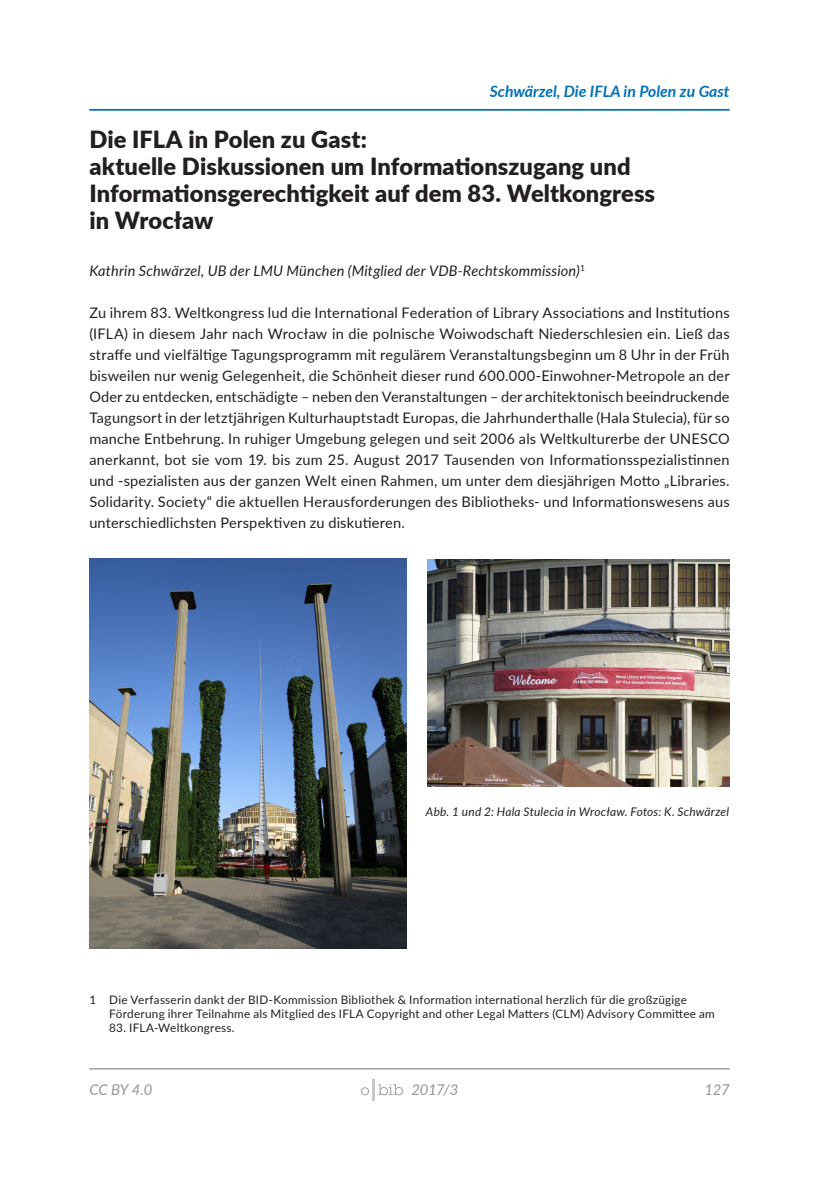
<style>
.page{position:relative;width:819px;height:1191px;background:#fff}
.page>*{position:absolute;margin:0;border:0;box-sizing:border-box;transform-origin:0 0}
.acrticle_H1{font:900 23.62px/27.1px "Lato";letter-spacing:.005em;color:#231f20}
.t1{font:italic 700 15.75px "Lato";color:#0071b9}
.t2{font:14.88px "Lato Italic 2";letter-spacing:-.015em;color:#939598}
.paragraph{font:14.53px/21px "Lato";letter-spacing:.01em;color:#231f20;text-align:justify}
.author_name{font:14.53px "Lato Italic 2";letter-spacing:.01em;color:#231f20}
.t3{font:italic 11.9px "Lato";letter-spacing:.015em;color:#231f20}
.footnote_text{font:11.72px/14px "Lato";letter-spacing:.02em;color:#231f20}
.s1{font-family:"Lato Black 2";font-weight:400}
</style>
<div class="page">
<hr style="left:89px;top:1068px;width:640px;height:1px;background:#939598">
<hr style="left:372px;top:1079px;width:3px;height:21px;background:#c7c8ca">
<svg style="left:361px;top:1087px;width:8px;height:8px"></svg>
<svg style="left:378px;top:1084px;width:25px;height:11px"></svg>
<img style="left:89px;top:558px;width:317px;height:390px">
<img style="left:427px;top:559px;width:302px;height:227px">
<hr style="left:89px;top:109px;width:640px;height:2px;background:#0071b9">
<p class="t1" style="left:489px;top:80px;width:241px">Schwärzel, Die IFLA in Polen zu Gast</p>
<h1 class="acrticle_H1" style="left:89px;top:125px;width:567px"><span class="s1">Die IFLA in Polen zu Gast:<br></span>aktuelle Diskussionen um Informationszugang und Informationsgerechtigkeit auf dem 83. Weltkongress in Wrocław</h1>
<p class="author_name" style="left:89px;top:260px;width:497px">Kathrin Schwärzel, UB der LMU München (Mitglied der VDB-Rechtskommission)<sup>1</sup></p>
<p class="paragraph" style="left:89px;top:302px;width:641px">Zu ihrem 83. Weltkongress lud die International Federation of Library Associations and Institutions (IFLA) in diesem Jahr nach Wrocław in die polnische Woiwodschaft Niederschlesien ein. Ließ das straffe und vielfältige Tagungsprogramm mit regulärem Veranstaltungsbeginn um 8 Uhr in der Früh bisweilen nur wenig Gelegenheit, die Schönheit dieser rund 600.000-Einwohner-Metropole an der Oder zu entdecken, entschädigte – neben den Veranstaltungen – der architektonisch beeindruckende Tagungsort in der letztjährigen Kulturhauptstadt Europas, die Jahrhunderthalle (Hala Stulecia), für so manche Entbehrung. In ruhiger Umgebung gelegen und seit 2006 als Weltkulturerbe der UNESCO anerkannt, bot sie vom 19. bis zum 25. August 2017 Tausenden von Informationsspezialistinnen und -spezialisten aus der ganzen Welt einen Rahmen, um unter dem diesjährigen Motto „Libraries.<br>Solidarity. Society“ die aktuellen Herausforderungen des Bibliotheks- und Informationswesens aus unterschiedlichsten Perspektiven zu diskutieren.</p>
<p class="t3" style="left:426px;top:803px;width:304px">Abb. 1 und 2: Hala Stulecia in Wrocław. Fotos: K. Schwärzel</p>
<p class="footnote_text" style="left:109px;top:992px;width:607px;text-indent:-20px">1 Die Verfasserin dankt der BID-Kommission Bibliothek &amp; Information international herzlich für die großzügige<br>Förderung ihrer Teilnahme als Mitglied des IFLA Copyright and other Legal Matters (CLM) Advisory Committee am</p>
<p class="footnote_text" style="left:109px;top:1020px;width:127px">83. IFLA-Weltkongress.</p>
<p class="t2" style="left:89px;top:1079px;width:65px">CC BY 4.0</p>
<p class="t2" style="left:411px;top:1079px;width:49px">2017/3</p>
<p class="t2" style="left:704px;top:1079px;width:27px">127</p>
</div>
